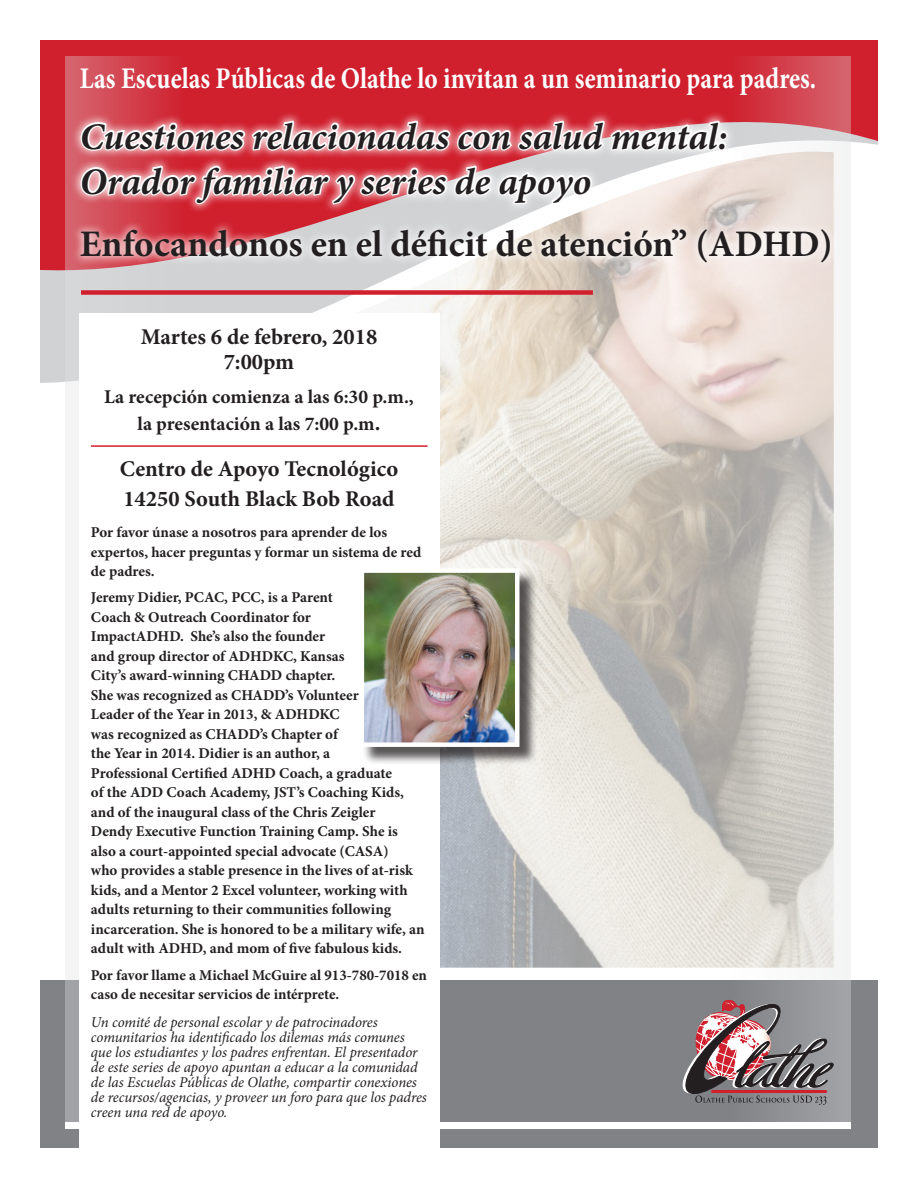
<style>
.page{position:relative;width:918px;height:1188px;background:#fff}
.page>*{position:absolute;margin:0;border:0;box-sizing:border-box;transform-origin:0 0}
.t1{font:italic 700 37.5px/45px "Minion Pro";letter-spacing:-.005em;color:#231f20}
.t2{font:700 37.5px "Minion Pro";color:#231f20}
.t3{font:700 30px "Minion Pro";color:#fff;scale:.84 1}
.t4{font:700 22.5px/24.8px "Minion Pro";color:#231f20;text-align:center}
.t5{font:700 19.5px/27px "Minion Pro";color:#231f20;text-align:center}
.t6{font:700 15px/19.5px "Minion Pro";color:#231f20}
.t7{font:italic 15px/15px "Minion Pro";letter-spacing:-.005em;color:#231f20}
.s1{font-size:22.5px}
</style>
<div class="page">
<svg style="left:40px;top:41px;width:838px;height:412px;fill:#d0202e"></svg>
<div style="left:40px;top:980px;width:838px;height:168px;background:#808285"></div>
<img style="left:186px;top:272px;width:544px;height:696px">
<svg style="left:66px;top:56px;width:120px;height:1066px"></svg>
<svg style="left:730px;top:56px;width:120px;height:1066px"></svg>
<div style="left:440px;top:1122px;width:410px;height:7px;background:#fff"></div>
<svg style="left:682px;top:999px;width:152px;height:106px"></svg>
<div style="left:71px;top:111px;width:769px;height:161px;background:#fff;opacity:.87"></div>
<svg style="left:79px;top:119px;width:650px;height:34px"></svg>
<svg style="left:79px;top:164px;width:514px;height:42px"></svg>
<div style="left:79px;top:313px;width:361px;height:841px;background:#fff"></div>
<hr style="left:91px;top:445px;width:337px;height:2px;background:#d0202e">
<div style="left:66px;top:1122px;width:13px;height:7px;background:#fff"></div>
<div style="left:81px;top:290px;width:512px;height:5px;background:#d0202e"></div>
<div style="left:362px;top:571px;width:176px;height:195px;background:#231f20;opacity:.75"></div>
<img style="left:365px;top:573px;width:149px;height:169px">
<div style="left:360px;top:568px;width:159px;height:179px;border:4px solid #fff"></div>
<h2 class="t3" style="left:80px;top:57px;width:878px">Las Escuelas Públicas de Olathe lo invitan a un seminario para padres.</h2>
<h1 class="t1" style="left:80px;top:114px;width:649px">Cuestiones relacionadas con salud mental:<br>Orador familiar y series de apoyo</h1>
<h1 class="t2" style="left:80px;top:218px;width:755px">Enfocandonos en el déficit de atención” (ADHD)</h1>
<h3 class="t4" style="left:141px;top:325px;width:238px">Martes 6 de febrero, 2018<br>7:00pm</h3>
<h3 class="t5" style="left:104px;top:383px;width:311px">La recepción comienza a las 6:30 p.m., la presentación a las 7:00 p.m<span class="s1">.</span></h3>
<h3 class="t4" style="left:120px;top:453px;width:280px;line-height:30.8px;text-align:left">Centro de Apoyo Tecnológico<br>14250 South Black Bob Road</h3>
<p class="t6" style="left:91px;top:523px;width:332px">Por favor únase a nosotros para aprender de los expertos, hacer preguntas y formar un sistema de red de padres.</p>
<p class="t6" style="left:91px;top:588px;width:335px">Jeremy Didier, PCAC, PCC, is a Parent<br>Coach &amp; Outreach Coordinator for<br>ImpactADHD. She’s also the founder<br>and group director of ADHDKC, Kansas<br>City’s award-winning CHADD chapter.<br>She was recognized as CHADD’s Volunteer<br>Leader of the Year in 2013, &amp; ADHDKC<br>was recognized as CHADD’s Chapter of<br>the Year in 2014. Didier is an author, a<br>Professional Certified ADHD Coach, a graduate<br>of the ADD Coach Academy, JST’s Coaching Kids, and of the inaugural class of the Chris Zeigler<br>Dendy Executive Function Training Camp. She is also a court-appointed special advocate (CASA)<br>who provides a stable presence in the lives of at-risk kids, and a Mentor 2 Excel volunteer, working with adults returning to their communities following incarceration. She is honored to be a military wife, an adult with ADHD, and mom of five fabulous kids.</p>
<p class="t6" style="left:91px;top:965px;width:338px">Por favor llame a Michael McGuire al 913-780-7018 en caso de necesitar servicios de intérprete.</p>
<p class="t7" style="left:91px;top:1015px;width:337px">Un comité de personal escolar y de patrocinadores comunitarios ha identificado los dilemas más comunes que los estudiantes y los padres enfrentan. El presentador de este series de apoyo apuntan a educar a la comunidad de las Escuelas Públicas de Olathe, compartir conexiones de recursos/agencias, y proveer un foro para que los padres creen una red de apoyo.</p>
</div>
